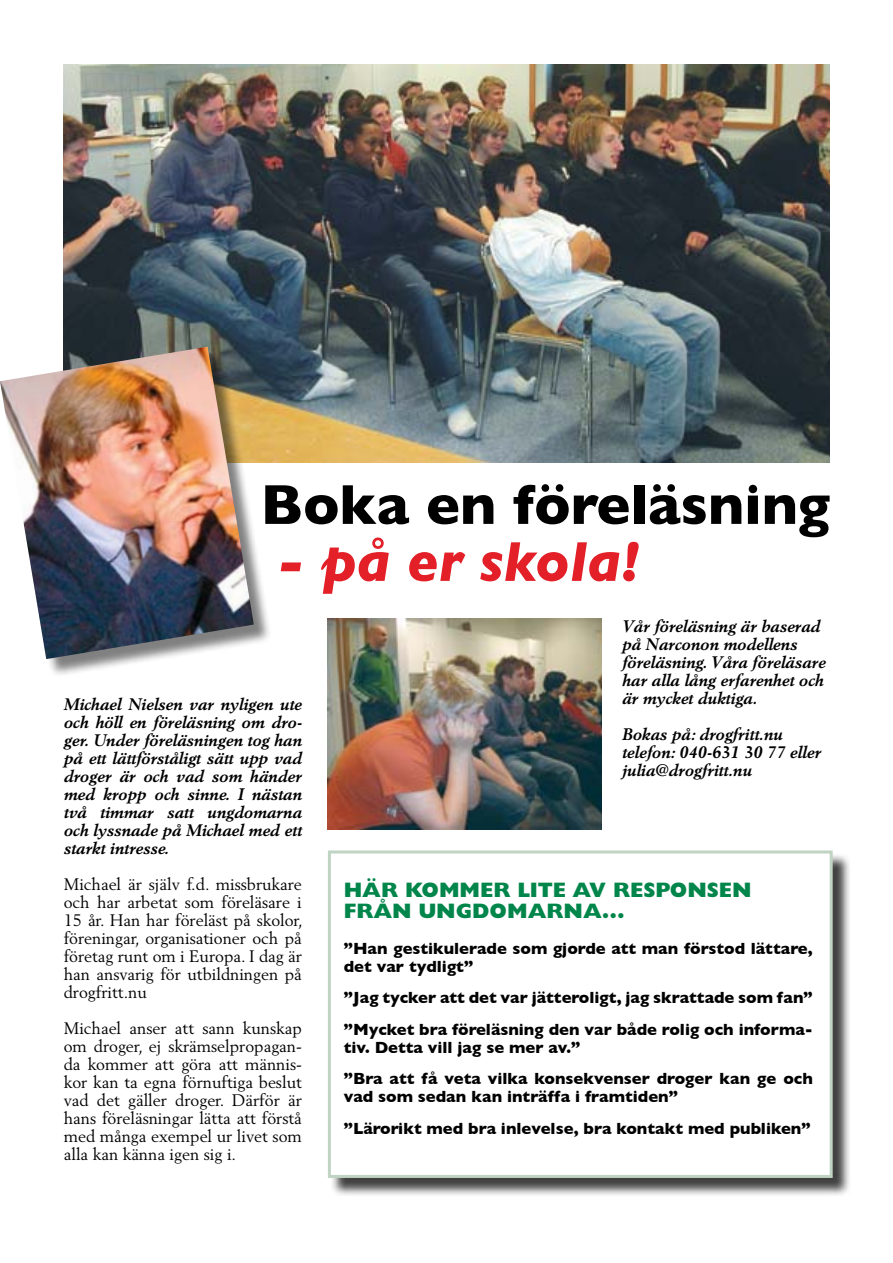
<style>
.page{position:relative;width:893px;height:1263px;background:#fff}
.page>*{position:absolute;margin:0;border:0;box-sizing:border-box;transform-origin:0 0}
.t1{font:700 57px "Gill Sans";color:#000}
.t2{font:italic 700 57px "Gill Sans";color:#e31f27}
.t3{font:800 21px/21px "Gill Sans";color:#00854a}
.t4{font:16.5px/18px "Berling";color:#000;text-align:justify}
.t5{font:italic 700 16.5px/18px "Berling";color:#000}
.t6{font:700 16.5px/31.5px "Gill Sans";color:#000}
</style>
<div class="page">
<img style="left:64px;top:65px;width:765px;height:397px">
<img style="left:328px;top:619px;width:273px;height:210px">
<div style="left:3px;top:349px;width:270px;height:329px;background:#000;opacity:.5"></div>
<img style="left:0;top:347px;width:254px;height:312px">
<div style="left:330px;top:853px;width:521px;height:343px;background:#000;opacity:.75"></div>
<div style="left:328px;top:850px;width:505px;height:328px;background:#fff;border:3px solid #c0d4c3"></div>
<h1 class="t1" style="left:260px;top:471px;width:571px">Boka en föreläsning</h1>
<h1 class="t2" style="left:277px;top:528px;width:364px">- på er skola!</h1>
<p class="t5" style="left:64px;top:695px;width:240px;text-align:justify">Michael Nielsen var nyligen ute och höll en föreläsning om dro&shy;ger. Under föreläsningen tog han på ett lättförståligt sätt upp vad droger är och vad som händer med kropp och sinne. I nästan två timmar satt ungdomarna och lyssnade på Michael med ett starkt intresse.</p>
<p class="t4" style="left:64px;top:875px;width:240px">Michael är själv f.d. missbrukare och har arbetat som föreläsare i 15 år. Han har föreläst på skolor, föreningar, organisationer och på företag runt om i Europa. I dag är han ansvarig för utbildningen på drogfritt.nu</p>
<p class="t4" style="left:64px;top:1019px;width:240px">Michael anser att sann kunskap om droger, ej skrämselpropagan&shy;da kommer att göra att männis&shy;kor kan ta egna förnuftiga beslut vad det gäller droger. Därför är hans föreläsningar lätta att förstå med många exempel ur livet som alla kan känna igen sig i.</p>
<p class="t5" style="left:622px;top:617px;width:205px">Vår föreläsning är baserad på Narconon modellens föreläsning. Våra föreläsare har alla lång erfarenhet och är mycket duktiga.</p>
<p class="t5" style="left:622px;top:725px;width:201px">Bokas på: drogfritt.nu telefon: 040-631 30 77 eller julia@drogfritt.nu</p>
<p class="t3" style="left:344px;top:879px;width:409px">HÄR KOMM ER LITE AV RESPONSEN<br>FRÅN UNGDOMARNA...</p>
<p class="t6" style="left:344px;top:939px;width:471px;line-height:18px">”H an gestikulerade som gjorde att man förstod lättare, det var tydligt”</p>
<p class="t6" style="left:344px;top:982px;width:471px">”Jag tycker att det var jätteroligt, jag skrattade som fan” ”Mycket bra föreläsning den var både rolig och informa-</p>
<p class="t6" style="left:344px;top:1031px;width:471px">tiv. Detta vill jag se mer av.”<br>”Bra att få veta vilka konsekvenser droger kan ge och</p>
<p class="t6" style="left:344px;top:1081px;width:468px">vad som sedan kan inträffa i framtiden”<br>”Lärorikt med bra inlevelse, bra kontakt med publiken”</p>
</div>
